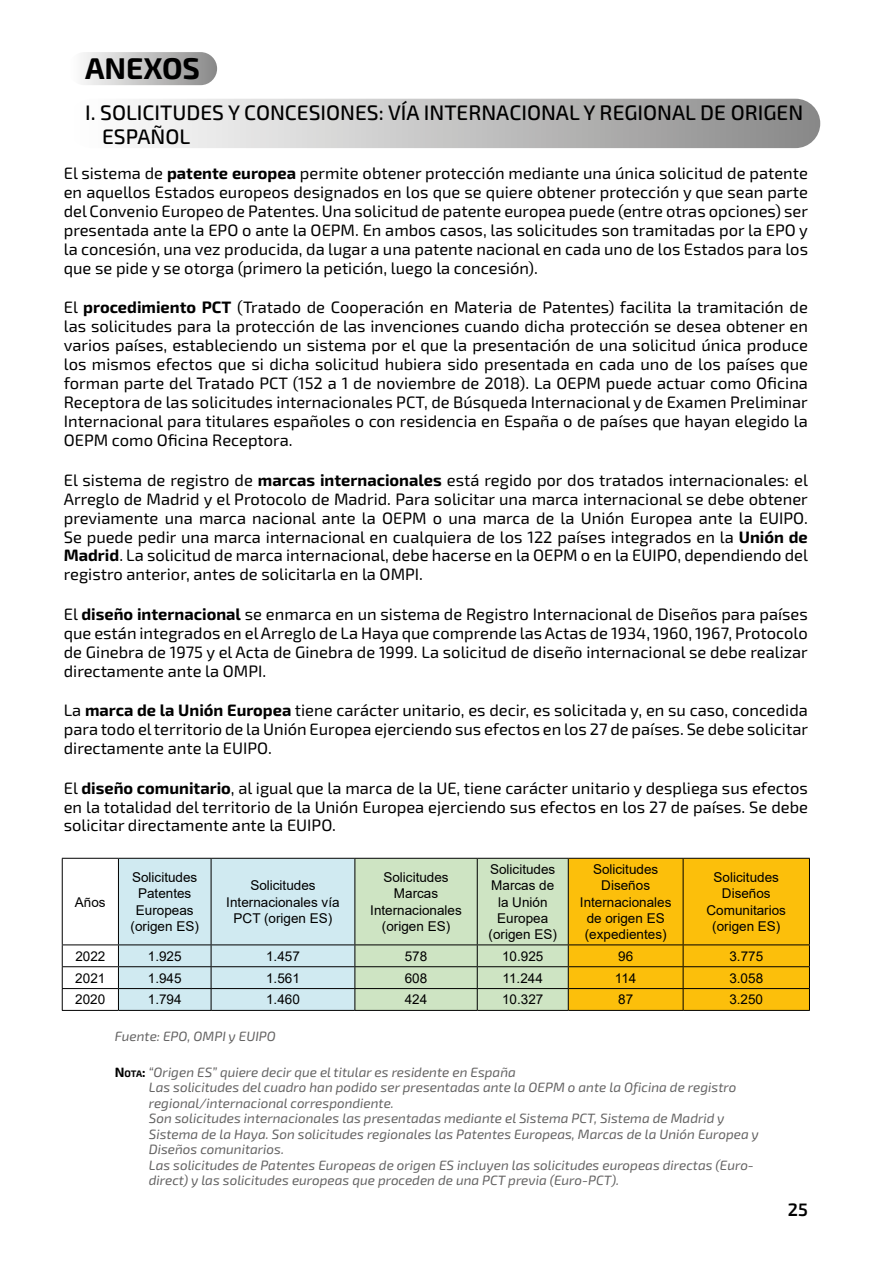
<style>
.page{position:relative;width:893px;height:1263px;background:#fff}
.page>*{position:absolute;margin:0;border:0;box-sizing:border-box;transform-origin:0 0}
.t1{font:700 30px "Exo 2.0";color:#000}
.t2{font:500 21px/24.2px "Exo 2.0";color:#000}
.t3{font:600 18px "Exo 2.0";color:#000}
.t4{font:16.5px/18.9px "Exo 2.0";color:#000;text-align:justify}
.t5{font:italic 13.5px/15.6px "Exo 2.0";color:#646363}
.t6{font:13.5px/16.2px "Arial";color:#000;text-align:center}
.s1{font-weight:700}
.s2{font-weight:700;font-style:normal;color:#000}
.s3{font-weight:700;font-style:normal;font-size:9.45px;color:#000}
</style>
<div class="page">
<div style="left:68px;top:52px;width:149px;height:33px;background:linear-gradient(to right,#fff,#8b8a8a);border-radius:17px"></div>
<div style="left:68px;top:99px;width:752px;height:49px;background:linear-gradient(to right,#fff,#8a8a89);border-radius:25px"></div>
<hr style="left:62px;top:858px;width:56px;height:1px;background:#000">
<hr style="left:62px;top:859px;width:1px;height:85px;background:#000">
<hr style="left:62px;top:944px;width:56px;height:1px;background:#000">
<hr style="left:62px;top:966px;width:56px;height:1px;background:#000">
<hr style="left:62px;top:988px;width:56px;height:1px;background:#000">
<svg style="left:62px;top:945px;width:1px;height:65px"></svg>
<svg style="left:118px;top:858px;width:692px;height:152px;background:#d6d18d"></svg>
<hr style="left:62px;top:1010px;width:56px;height:1px;background:#000">
<hr style="left:118px;top:1010px;width:93px;height:1px;background:#000">
<hr style="left:211px;top:1010px;width:144px;height:1px;background:#000">
<hr style="left:355px;top:1010px;width:122px;height:1px;background:#000">
<hr style="left:477px;top:1010px;width:91px;height:1px;background:#000">
<hr style="left:568px;top:1010px;width:115px;height:1px;background:#000">
<hr style="left:683px;top:1010px;width:127px;height:1px;background:#000">
<h1 class="t1" style="left:85px;top:51px;width:117px">ANEXOS</h1>
<p class="t2" style="left:102px;top:101px;width:703px;text-indent:-17px">I. SOLICITUDES Y CONCESIONES: VÍA INTERNACIONAL Y REGIONAL DE ORIGEN<br>ESPAÑOL</p>
<p class="t4" style="left:64px;top:164px;width:746px">El sistema de <span class="s1">patente europea</span> permite obtener protección mediante una única solicitud de patente en aquellos Estados europeos designados en los que se quiere obtener protección y que sean parte del Convenio Europeo de Patentes. Una solicitud de patente europea puede (entre otras opciones) ser presentada ante la EPO o ante la OEPM. En ambos casos, las solicitudes son tramitadas por la EPO y la concesión, una vez producida, da lugar a una patente nacional en cada uno de los Estados para los que se pide y se otorga (primero la petición, luego la concesión).</p>
<p class="t4" style="left:64px;top:298px;width:746px">El <span class="s1">procedimiento PCT</span> (Tratado de Cooperación en Materia de Patentes) facilita la tramitación de las solicitudes para la protección de las invenciones cuando dicha protección se desea obtener en varios países, estableciendo un sistema por el que la presentación de una solicitud única produce los mismos efectos que si dicha solicitud hubiera sido presentada en cada uno de los países que forman parte del Tratado PCT (152 a 1 de noviembre de 2018). La OEPM puede actuar como Oficina Receptora de las solicitudes internacionales PCT, de Búsqueda Internacional y de Examen Preliminar Internacional para titulares españoles o con residencia en España o de países que hayan elegido la OEPM como Oficina Receptora.</p>
<p class="t4" style="left:64px;top:471px;width:746px">El sistema de registro de <span class="s1">marcas internacionales</span> está regido por dos tratados internacionales: el Arreglo de Madrid y el Protocolo de Madrid. Para solicitar una marca internacional se debe obtener previamente una marca nacional ante la OEPM o una marca de la Unión Europea ante la EUIPO.<br>Se puede pedir una marca internacional en cualquiera de los 122 países integrados en la <span class="s1">Unión de Madrid</span>. La solicitud de marca internacional, debe hacerse en la OEPM o en la EUIPO, dependiendo del registro anterior, antes de solicitarla en la OMPI.</p>
<p class="t4" style="left:64px;top:605px;width:746px">El <span class="s1">diseño internacional</span> se enmarca en un sistema de Registro Internacional de Diseños para países que están integrados en el Arreglo de La Haya que comprende las Actas de 1934, 1960, 1967, Protocolo de Ginebra de 1975 y el Acta de Ginebra de 1999. La solicitud de diseño internacional se debe realizar directamente ante la OMPI.</p>
<p class="t4" style="left:64px;top:701px;width:746px">La <span class="s1">marca de la Unión Europea</span> tiene carácter unitario, es decir, es solicitada y, en su caso, concedida para todo el territorio de la Unión Europea ejerciendo sus efectos en los 27 de países. Se debe solicitar directamente ante la EUIPO.</p>
<p class="t4" style="left:64px;top:778px;width:746px">El <span class="s1">diseño comunitario</span>, al igual que la marca de la UE, tiene carácter unitario y despliega sus efectos en la totalidad del territorio de la Unión Europea ejerciendo sus efectos en los 27 de países. Se debe solicitar directamente ante la EUIPO.</p>
<p class="t6" style="left:75px;top:893px;width:32px">Años</p>
<p class="t6" style="left:131px;top:869px;width:70px">Solicitudes<br>Patentes<br>Europeas (origen ES)</p>
<p class="t6" style="left:226px;top:877px;width:115px">Solicitudes<br>Internacionales vía<br>PCT (origen ES)</p>
<p class="t6" style="left:370px;top:869px;width:93px">Solicitudes<br>Marcas<br>Internacionales (origen ES)</p>
<p class="t6" style="left:489px;top:861px;width:70px">Solicitudes<br>Marcas de la Unión<br>Europea (origen ES)</p>
<p class="t6" style="left:580px;top:861px;width:93px">Solicitudes<br>Diseños<br>Internacionales de origen ES (expedientes)</p>
<p class="t6" style="left:706px;top:869px;width:81px">Solicitudes<br>Diseños<br>Comunitarios (origen ES)</p>
<p class="t6" style="left:75px;top:948px;width:32px">2022</p>
<p class="t6" style="left:148px;top:948px;width:35px">1.925</p>
<p class="t6" style="left:266px;top:948px;width:35px">1.457</p>
<p class="t6" style="left:405px;top:948px;width:24px">578</p>
<p class="t6" style="left:502px;top:948px;width:43px">10.925</p>
<p class="t6" style="left:618px;top:948px;width:17px">96</p>
<p class="t6" style="left:729px;top:948px;width:35px">3.775</p>
<p class="t6" style="left:75px;top:970px;width:32px">2021</p>
<p class="t6" style="left:148px;top:970px;width:35px">1.945</p>
<p class="t6" style="left:266px;top:970px;width:35px">1.561</p>
<p class="t6" style="left:405px;top:970px;width:24px">608</p>
<p class="t6" style="left:503px;top:970px;width:42px">11.244</p>
<p class="t6" style="left:615px;top:970px;width:23px">114</p>
<p class="t6" style="left:729px;top:970px;width:35px">3.058</p>
<p class="t6" style="left:75px;top:991px;width:32px">2020</p>
<p class="t6" style="left:148px;top:991px;width:35px">1.794</p>
<p class="t6" style="left:266px;top:991px;width:35px">1.460</p>
<p class="t6" style="left:405px;top:991px;width:24px">424</p>
<p class="t6" style="left:502px;top:991px;width:43px">10.327</p>
<p class="t6" style="left:618px;top:991px;width:17px">87</p>
<p class="t6" style="left:729px;top:991px;width:35px">3.250</p>
<p class="t5" style="left:115px;top:1028px;width:163px">Fuente: EPO, OMPI y EUIPO</p>
<p class="t5" style="left:149px;top:1064px;width:611px;text-indent:-34px"><span class="s2">N</span><span class="s3">ota</span><span class="s2">:</span> “Origen ES” quiere decir que el titular es residente en España<br>Las solicitudes del cuadro han podido ser presentadas ante la OEPM o ante la Oficina de registro regional/internacional correspondiente.<br>Son solicitudes internacionales las presentadas mediante el Sistema PCT, Sistema de Madrid y Sistema de la Haya. Son solicitudes regionales las Patentes Europeas, Marcas de la Unión Europea y Diseños comunitarios.<br>Las solicitudes de Patentes Europeas de origen ES incluyen las solicitudes europeas directas (Euro&shy;direct) y las solicitudes europeas que proceden de una PCT previa (Euro-PCT).</p>
<p class="t3" style="left:788px;top:1199px;width:22px">25</p>
</div>
